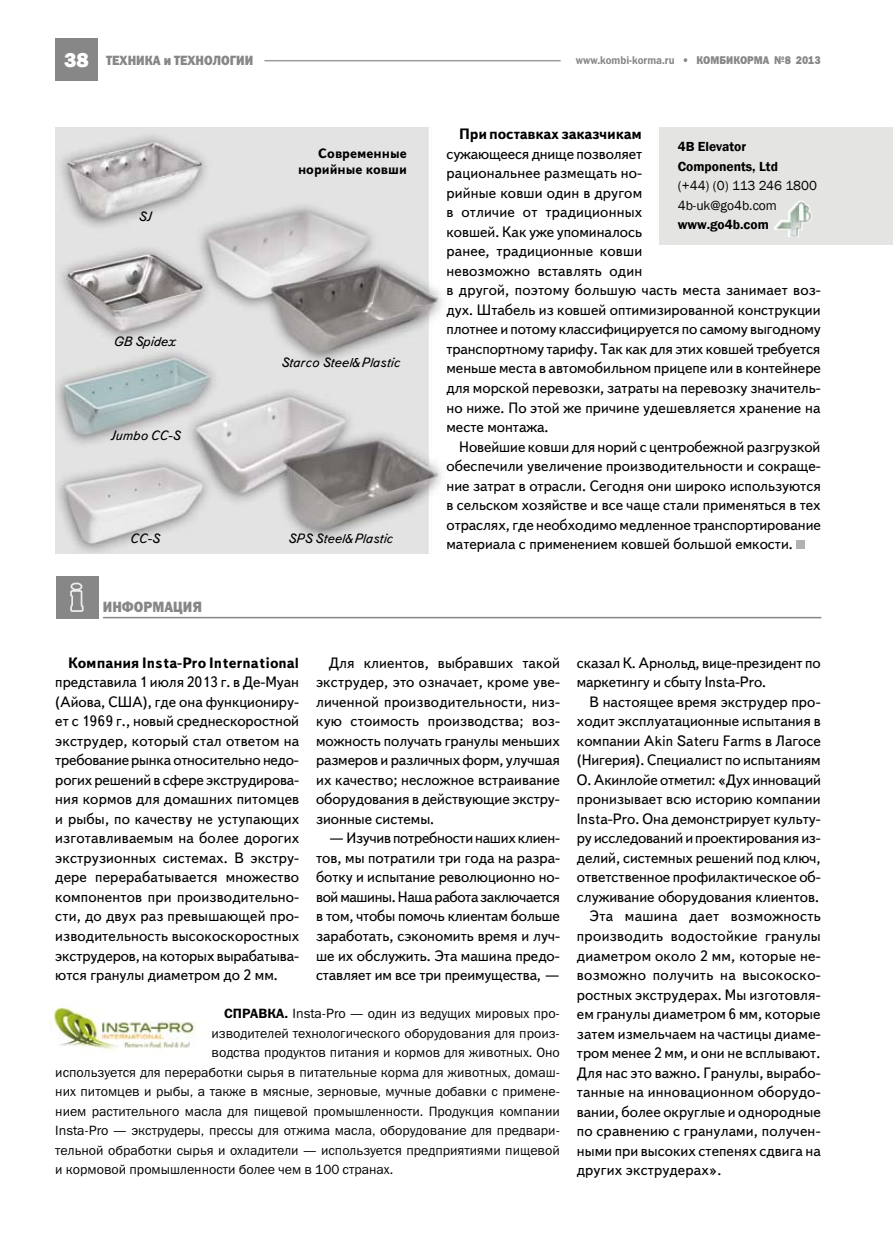
<style>
.page{position:relative;width:893px;height:1234px;background:#fff}
.page>*{position:absolute;margin:0;border:0;box-sizing:border-box;transform-origin:0 0}
.t1{font:15px/19.5px "Text Book C";color:#000;text-align:justify}
.t2{font:15px "Text Book C";letter-spacing:.02em;color:#000}
.t3{font:700 15px "Text Book C";color:#000}
.t4{font:15px "Franklin Gothic Heavy C";color:#878787;scale:.9 1}
.t5{font:13.5px "Franklin Gothic Book C";color:#000}
.t6{font:italic 13.5px "Text Book C";color:#000}
.t7{font:600 13.5px/19.5px "Franklin Gothic";color:#000}
.t8{font:13.5px/19.5px "Franklin Gothic";color:#000}
.t9{font:700 13.5px/16.5px "Text Book C";color:#000;text-align:right}
.t10{font:13.5px "Franklin Gothic Heavy C";color:#878787;scale:.9 1}
.t11{font:11.25px "Franklin Gothic Demi C";color:#878787;scale:.9 1}
.t12{font:11.25px "Franklin Gothic Heavy C";color:#878787;scale:.9 1}
.s1{font-family:"Franklin Gothic";font-weight:800;font-size:21px;color:#fff}
.s2{font-family:"Franklin Gothic Heavy C"}
.s3{font-family:"Franklin Gothic Demi C"}
</style>
<div class="page">
<div style="left:55px;top:39px;width:43px;height:42px;background:#878787"></div>
<hr style="left:264px;top:60px;width:297px;height:1px;background:#9d9c9c">
<img style="left:55px;top:128px;width:387px;height:426px">
<div style="left:796px;top:540px;width:9px;height:9px;background:#b2b2b2"></div>
<div style="left:56px;top:575px;width:42px;height:43px;background:#878787"></div>
<svg style="left:70px;top:582px;width:14px;height:29px"></svg>
<hr style="left:103px;top:616px;width:718px;height:2px;background:#878787">
<img style="left:50px;top:1004px;width:146px;height:46px">
<div style="left:659px;top:128px;width:234px;height:117px;background:#e4e4e3"></div>
<img style="left:774px;top:200px;width:38px;height:37px">
<p class="t10" style="left:64px;top:53px;width:212px"><span class="s1">38</span> Техника и технологии</p>
<p class="t11" style="left:576px;top:54px;width:176px">www.kombi-korma.ru <span class="s2">• КОМБИКО</span></p>
<p class="t12" style="left:747px;top:54px;width:83px">РМА №8 2013</p>
<p class="t6" style="left:138px;top:209px;width:14px">SJ</p>
<p class="t6" style="left:114px;top:334px;width:64px">GB Spidex</p>
<p class="t6" style="left:110px;top:427px;width:71px">Jumbo CC-S</p>
<p class="t6" style="left:130px;top:531px;width:31px">CC-S</p>
<p class="t4" style="left:103px;top:598px;width:112px">информация</p>
<p class="t9" style="left:298px;top:145px;width:110px">Современные норийные ковши</p>
<p class="t6" style="left:281px;top:355px;width:121px">Starco Steel&amp;Plastic</p>
<p class="t6" style="left:288px;top:531px;width:106px">SPS Steel&amp;Plastic</p>
<p class="t3" style="left:459px;top:125px;width:184px">При поставках заказчикам</p>
<p class="t1" style="left:446px;top:144px;width:376px;text-align:left">сужающееся днище позволяет<br>рациональнее размещать но-<br>рийные ковши один в другом<br>в отличие от традиционных<br>ковшей. Как уже упоминалось<br>ранее, традиционные ковши<br>невозможно вставлять один<br>в другой, поэтому большую часть места занимает воз&shy;дух. Штабель из ковшей оптимизированной конструкции плотнее и потому классифицируется по самому выгодному транспортному тарифу. Так как для этих ковшей требуется меньше места в автомобильном прицепе или в контейнере для морской перевозки, затраты на перевозку значитель&shy;но ниже. По этой же причине удешевляется хранение на месте монтажа.</p>
<p class="t1" style="left:446px;top:437px;width:376px;text-indent:13px">Новейшие ковши для норий с центробежной разгрузкой обеспечили увеличение производительности и сокраще&shy;ние затрат в отрасли. Сегодня они широко используются в сельском хозяйстве и все чаще стали применяться в тех отраслях, где необходимо медленное транспортирование материала с применением ковшей большой емкости.</p>
<p class="t7" style="left:678px;top:137px;width:102px">4B Elevator<br>Components, Ltd</p>
<p class="t8" style="left:678px;top:176px;width:141px">(+44) (0) 113 246 1800<br>4b-uk@go4b.com</p>
<p class="t7" style="left:678px;top:215px;width:93px">www.go4b.com</p>
<p class="t3" style="left:68px;top:654px;width:233px">Компания Insta-Pro International</p>
<p class="t1" style="left:55px;top:672px;width:245px">представила 1 июля 2013 г. в Де-Муан (Айова, США), где она функциониру&shy;ет с 1969 г., новый среднескоростной экструдер, который стал ответом на требование рынка относительно недо&shy;рогих решений в сфере экструдирова&shy;ния кормов для домашних питомцев и рыбы, по качеству не уступающих изготавливаемым на более дорогих экструзионных системах. В экстру&shy;дере перерабатывается множество компонентов при производительно&shy;сти, до двух раз превышающей про&shy;изводительность высокоскоростных экструдеров, на которых вырабатыва&shy;ются гранулы диаметром до 2 мм.</p>
<p class="t1" style="left:316px;top:653px;width:245px;text-indent:13px">Для клиентов, выбравших такой экструдер, это означает, кроме уве&shy;личенной производительности, низ&shy;кую стоимость производства; воз&shy;можность получать гранулы меньших размеров и различных форм, улучшая их качество; несложное встраивание оборудования в действующие экстру&shy;зионные системы.</p>
<p class="t1" style="left:316px;top:828px;width:245px;text-indent:13px">— Изучив потребности наших клиен&shy;тов, мы потратили три года на разра&shy;ботку и испытание революционно но&shy;вой машины. Наша работа заключается в том, чтобы помочь клиентам больше заработать, сэкономить время и луч&shy;ше их обслужить. Эта машина предо&shy;ставляет им все три преимущества, —</p>
<p class="t5" style="left:224px;top:1005px;width:337px"><span class="s3">СправкА.</span> Insta-Pro — один из ведущих мировых про-</p>
<p class="t5" style="left:211px;top:1025px;width:350px">изводителей технологического оборудования для произ-</p>
<p class="t5" style="left:211px;top:1044px;width:350px">водства продуктов питания и кормов для животных. Оно</p>
<p class="t5" style="left:55px;top:1064px;width:506px">используется для переработки сырья в питательные корма для животных, домаш-</p>
<p class="t5" style="left:55px;top:1083px;width:506px">них питомцев и рыбы, а также в мясные, зерновые, мучные добавки с примене-</p>
<p class="t5" style="left:55px;top:1103px;width:506px">нием растительного масла для пищевой промышленности. Продукция компании</p>
<p class="t5" style="left:55px;top:1122px;width:506px">Insta-Pro — экструдеры, прессы для отжима масла, оборудование для предвари-</p>
<p class="t5" style="left:55px;top:1142px;width:506px">тельной обработки сырья и охладители — используется предприятиями пищевой</p>
<p class="t5" style="left:55px;top:1161px;width:340px">и кормовой промышленности более чем в 100 странах.</p>
<p class="t1" style="left:577px;top:653px;width:245px">сказал К. Арнольд, вице-президент по маркетингу и сбыту Insta-Pro.</p>
<p class="t1" style="left:590px;top:692px;width:233px">В настоящее время экструдер про-</p>
<p class="t1" style="left:577px;top:711px;width:245px">ходит эксплуатационные испытания в</p>
<p class="t1" style="left:577px;top:731px;width:245px">компании Akin Sateru Farms в Лагосе</p>
<p class="t1" style="left:577px;top:750px;width:245px">(Нигерия). Специалист по испытаниям</p>
<p class="t1" style="left:577px;top:770px;width:245px">О. Акинлойе отметил: «Дух инноваций</p>
<p class="t1" style="left:577px;top:789px;width:245px">пронизывает всю историю компании</p>
<p class="t1" style="left:577px;top:809px;width:245px">Insta-Pro. Она демонстрирует культу-</p>
<p class="t1" style="left:577px;top:828px;width:245px">ру исследований и проектирования из-</p>
<p class="t1" style="left:577px;top:848px;width:245px">делий, системных решений под ключ,</p>
<p class="t1" style="left:577px;top:867px;width:245px">ответственное профилактическое об-</p>
<p class="t1" style="left:577px;top:887px;width:244px">служивание оборудования клиентов.</p>
<p class="t2" style="left:590px;top:908px;width:233px">Эта машина дает возможность</p>
<p class="t2" style="left:577px;top:927px;width:245px">производить водостойкие гранулы</p>
<p class="t1" style="left:577px;top:945px;width:245px">диаметром около 2 мм, которые не-</p>
<p class="t2" style="left:577px;top:966px;width:245px">возможно получить на высокоско-</p>
<p class="t1" style="left:577px;top:984px;width:245px">ростных экструдерах. Мы изготовля-</p>
<p class="t1" style="left:577px;top:1004px;width:245px">ем гранулы диаметром 6 мм, которые</p>
<p class="t1" style="left:577px;top:1023px;width:245px">затем измельчаем на частицы диаме-</p>
<p class="t1" style="left:577px;top:1043px;width:245px">тром менее 2 мм, и они не всплывают.</p>
<p class="t1" style="left:577px;top:1062px;width:245px">Для нас это важно. Гранулы, вырабо-</p>
<p class="t1" style="left:577px;top:1082px;width:245px">танные на инновационном оборудо-</p>
<p class="t1" style="left:577px;top:1101px;width:245px">вании, более округлые и однородные</p>
<p class="t1" style="left:577px;top:1121px;width:245px">по сравнению с гранулами, получен-</p>
<p class="t1" style="left:577px;top:1140px;width:245px">ными при высоких степенях сдвига на</p>
<p class="t1" style="left:577px;top:1160px;width:146px">других экструдерах».</p>
</div>
